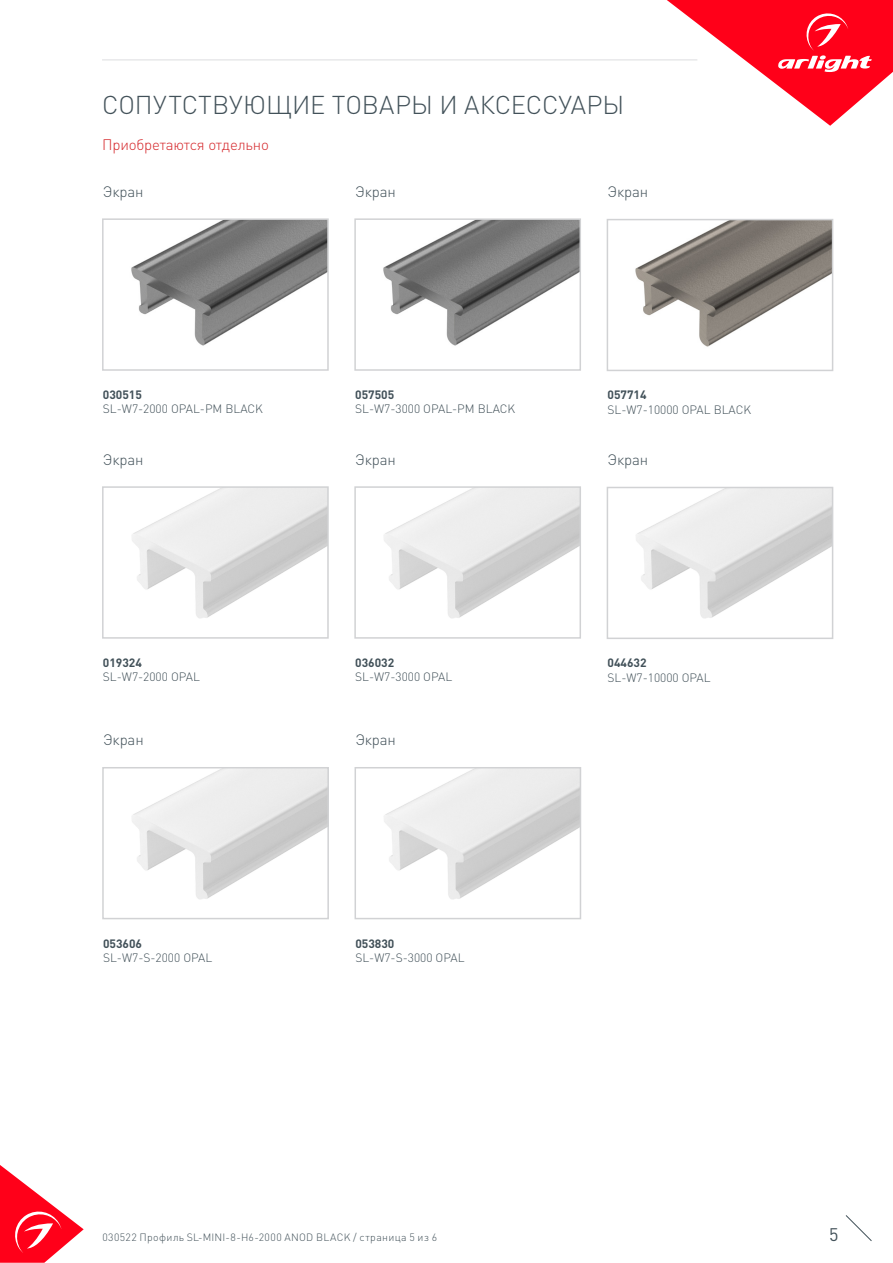
<style>
.page{position:relative;width:893px;height:1263px;background:#fff}
.page>*{position:absolute;margin:0;border:0;box-sizing:border-box;transform-origin:0 0}
.t1{font:300 25.5px "DIN Pro";color:#425159}
.t2{font:18px "DIN Pro";color:#425159}
.t3{font:300 15px "DIN Pro";letter-spacing:-.01em;color:#425159}
.t4{font:300 15px "DIN Pro";letter-spacing:-.01em;color:#d5262a}
.t5{font:300 12px "DIN Pro";color:#425159}
.t6{font:700 12px "DIN Pro";color:#425159}
.t7{font:300 10.5px "DIN Pro";letter-spacing:.035em;color:#425159}
</style>
<div class="page">
<svg style="left:0;top:1165px;width:84px;height:98px"></svg>
<svg style="left:845px;top:1215px;width:27px;height:26px"></svg>
<svg style="left:667px;top:0;width:226px;height:126px"></svg>
<hr style="left:102px;top:60px;width:595px;height:1px;background:#dcdddf">
<img style="left:131px;top:221px;width:195px;height:125px">
<div style="left:102px;top:218px;width:227px;height:153px;border:2px solid #d1d2d4"></div>
<img style="left:383px;top:221px;width:195px;height:125px">
<div style="left:354px;top:218px;width:227px;height:153px;border:2px solid #d1d2d4"></div>
<img style="left:384px;top:489px;width:194px;height:129px">
<div style="left:354px;top:486px;width:227px;height:153px;border:2px solid #d1d2d4"></div>
<img style="left:636px;top:490px;width:194px;height:128px">
<div style="left:607px;top:487px;width:226px;height:152px;border:2px solid #d1d2d4"></div>
<img style="left:132px;top:489px;width:194px;height:129px">
<div style="left:102px;top:486px;width:227px;height:153px;border:2px solid #d1d2d4"></div>
<img style="left:132px;top:770px;width:194px;height:129px">
<div style="left:102px;top:767px;width:227px;height:152px;border:2px solid #d1d2d4"></div>
<img style="left:384px;top:770px;width:194px;height:129px">
<div style="left:355px;top:767px;width:226px;height:152px;border:2px solid #d1d2d4"></div>
<img style="left:635px;top:222px;width:195px;height:125px">
<div style="left:607px;top:219px;width:226px;height:152px;border:2px solid #d1d2d4"></div>
<p class="t1" style="left:102px;top:87px;width:524px">СОПУТСТВУЮЩИЕ ТОВАРЫ И АКСЕССУАРЫ</p>
<p class="t4" style="left:102px;top:134px;width:168px">Приобретаются отдельно</p>
<p class="t3" style="left:103px;top:181px;width:42px">Экран</p>
<p class="t3" style="left:355px;top:181px;width:42px">Экран</p>
<p class="t3" style="left:607px;top:181px;width:42px">Экран</p>
<p class="t6" style="left:103px;top:386px;width:41px">030515</p>
<p class="t5" style="left:103px;top:401px;width:162px">SL-W7-2000 OPAL-PM BLACK</p>
<p class="t6" style="left:355px;top:386px;width:41px">057505</p>
<p class="t5" style="left:355px;top:401px;width:162px">SL-W7-3000 OPAL-PM BLACK</p>
<p class="t6" style="left:607px;top:387px;width:41px">057714</p>
<p class="t5" style="left:607px;top:401px;width:145px">SL-W7-10000 OPAL BLACK</p>
<p class="t3" style="left:103px;top:449px;width:42px">Экран</p>
<p class="t3" style="left:355px;top:449px;width:42px">Экран</p>
<p class="t3" style="left:607px;top:449px;width:42px">Экран</p>
<p class="t6" style="left:103px;top:654px;width:41px">019324</p>
<p class="t5" style="left:103px;top:669px;width:99px">SL-W7-2000 OPAL</p>
<p class="t6" style="left:355px;top:654px;width:41px">036032</p>
<p class="t5" style="left:355px;top:669px;width:99px">SL-W7-3000 OPAL</p>
<p class="t3" style="left:103px;top:729px;width:42px">Экран</p>
<p class="t3" style="left:355px;top:729px;width:42px">Экран</p>
<p class="t6" style="left:103px;top:935px;width:41px">053606</p>
<p class="t5" style="left:103px;top:949px;width:111px">SL-W7-S-2000 OPAL</p>
<p class="t6" style="left:355px;top:935px;width:41px">053830</p>
<p class="t5" style="left:355px;top:949px;width:111px">SL-W7-S-3000 OPAL</p>
<p class="t6" style="left:607px;top:655px;width:41px">044632</p>
<p class="t5" style="left:607px;top:669px;width:105px">SL-W7-10000 OPAL</p>
<p class="t7" style="left:102px;top:1230px;width:336px">030522 Профиль SL-MINI-8-H6-2000 ANOD BLACK / страница 5 из 6</p>
<h2 class="t2" style="left:829px;top:1222px;width:11px">5</h2>
</div>
